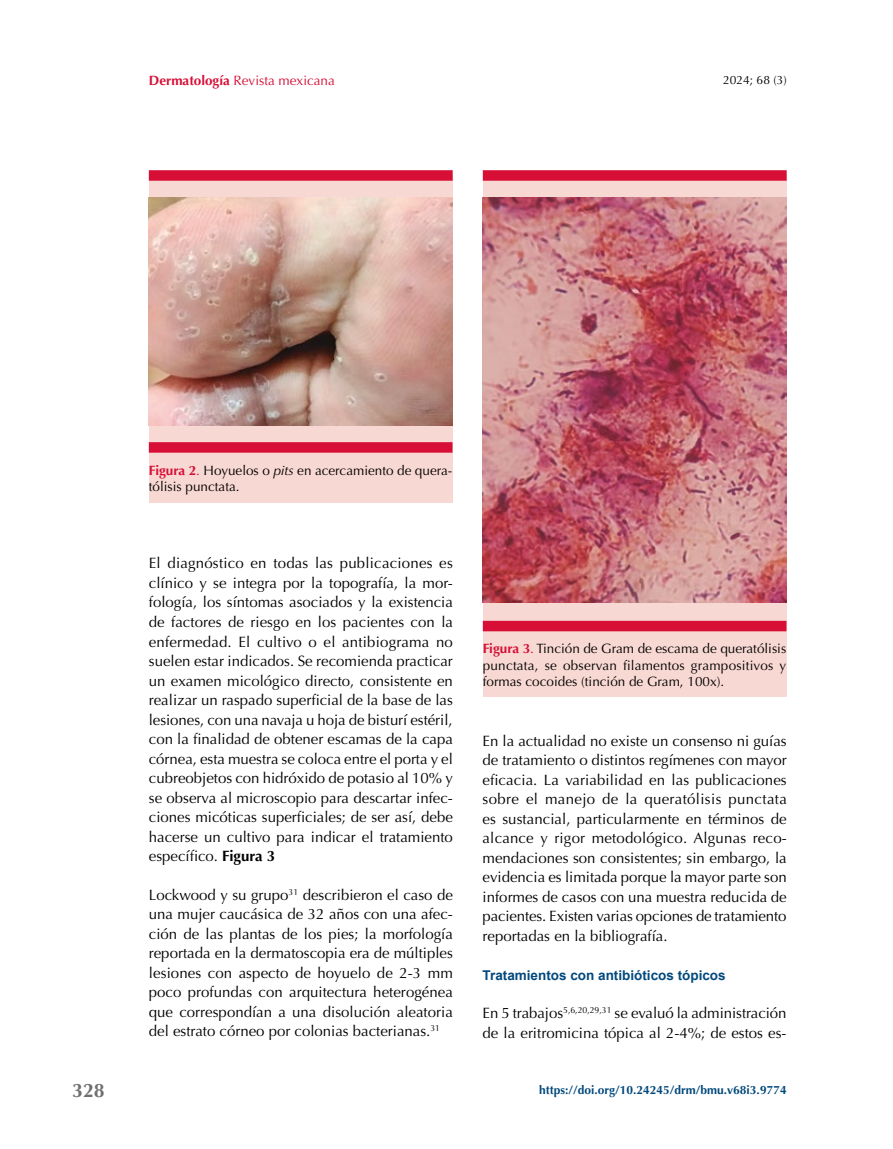
<style>
.page{position:relative;width:893px;height:1149px;background:#fff}
.page>*{position:absolute;margin:0;border:0;box-sizing:border-box;transform-origin:0 0}
.t1{font:700 19.5px "Optima";color:#706f6f}
.t2{font:15px/19.5px "Optima";color:#000;text-align:justify}
.t3{font:13.5px/16.5px "Optima";color:#000}
.t4{font:700 13.5px "Arial";color:#02497d}
.t5{font:13.5px "Optima";color:#d70e36}
.t6{font:700 12px "Optima";color:#02497d}
.t7{font:12px "Optima";color:#000}
.s1{font-weight:700}
.s2{font-weight:700;color:#d70e36}
.s3{color:#d70e36}
.s4{font-style:italic}
</style>
<div class="page">
<div style="left:149px;top:175px;width:304px;height:328px;background:#f8d8d2"></div>
<div style="left:149px;top:442px;width:303px;height:10px;background:#d70e36"></div>
<div style="left:149px;top:170px;width:304px;height:11px;background:#d70e36"></div>
<img style="left:148px;top:197px;width:304px;height:228px">
<div style="left:483px;top:175px;width:304px;height:521px;background:#f8d8d2"></div>
<div style="left:483px;top:620px;width:303px;height:11px;background:#d70e36"></div>
<div style="left:483px;top:170px;width:304px;height:11px;background:#d70e36"></div>
<img style="left:483px;top:197px;width:304px;height:405px">
<p class="t5" style="left:149px;top:73px;width:188px"><span class="s1">Dermatología</span> Revista mexicana</p>
<p class="t7" style="left:723px;top:73px;width:65px">2024; 68 (3)</p>
<h1 class="t1" style="left:72px;top:1079px;width:34px">328</h1>
<p class="t3" style="left:149px;top:462px;width:305px"><span class="s2">Figura 2</span><span class="s3">.</span> Hoyuelos o <span class="s4">pits</span> en acercamiento de quera&shy;tólisis punctata.</p>
<p class="t2" style="left:149px;top:553px;width:306px">El diagnóstico en todas las publicaciones es clínico y se integra por la topografía, la mor&shy;fología, los síntomas asociados y la existencia de factores de riesgo en los pacientes con la enfermedad. El cultivo o el antibiograma no suelen estar indicados. Se recomienda practicar un examen micológico directo, consistente en realizar un raspado superficial de la base de las lesiones, con una navaja u hoja de bisturí estéril, con la finalidad de obtener escamas de la capa córnea, esta muestra se coloca entre el porta y el cubreobjetos con hidróxido de potasio al 10% y se observa al microscopio para descartar infec&shy;ciones micóticas superficiales; de ser así, debe hacerse un cultivo para indicar el tratamiento específico. <span class="s1">Figura 3</span></p>
<p class="t2" style="left:149px;top:884px;width:306px">Lockwood y su grupo<sup>31</sup> describieron el caso de una mujer caucásica de 32 años con una afec&shy;ción de las plantas de los pies; la morfología reportada en la dermatoscopia era de múltiples lesiones con aspecto de hoyuelo de 2-3 mm poco profundas con arquitectura heterogénea que correspondían a una disolución aleatoria del estrato córneo por colonias bacterianas.<sup>31</sup></p>
<p class="t3" style="left:483px;top:640px;width:305px;text-align:justify"><span class="s2">Figura 3</span><span class="s3">.</span> Tinción de Gram de escama de queratólisis punctata, se observan filamentos grampositivos y formas cocoides (tinción de Gram, 100x).</p>
<p class="t2" style="left:483px;top:730px;width:306px">En la actualidad no existe un consenso ni guías de tratamiento o distintos regímenes con mayor eficacia. La variabilidad en las publicaciones sobre el manejo de la queratólisis punctata es sustancial, particularmente en términos de alcance y rigor metodológico. Algunas reco&shy;mendaciones son consistentes; sin embargo, la evidencia es limitada porque la mayor parte son informes de casos con una muestra reducida de pacientes. Existen varias opciones de tratamiento reportadas en la bibliografía.</p>
<p class="t4" style="left:483px;top:965px;width:245px">Tratamientos con antibióticos tópicos</p>
<p class="t2" style="left:483px;top:1003px;width:305px">En 5 trabajos<sup>5,6,20,29,31</sup> se evaluó la administración de la eritromicina tópica al 2-4%; de estos es-</p>
<p class="t6" style="left:539px;top:1082px;width:249px">https://doi.org/10.24245/drm/bmu.v68i3.9774</p>
</div>
